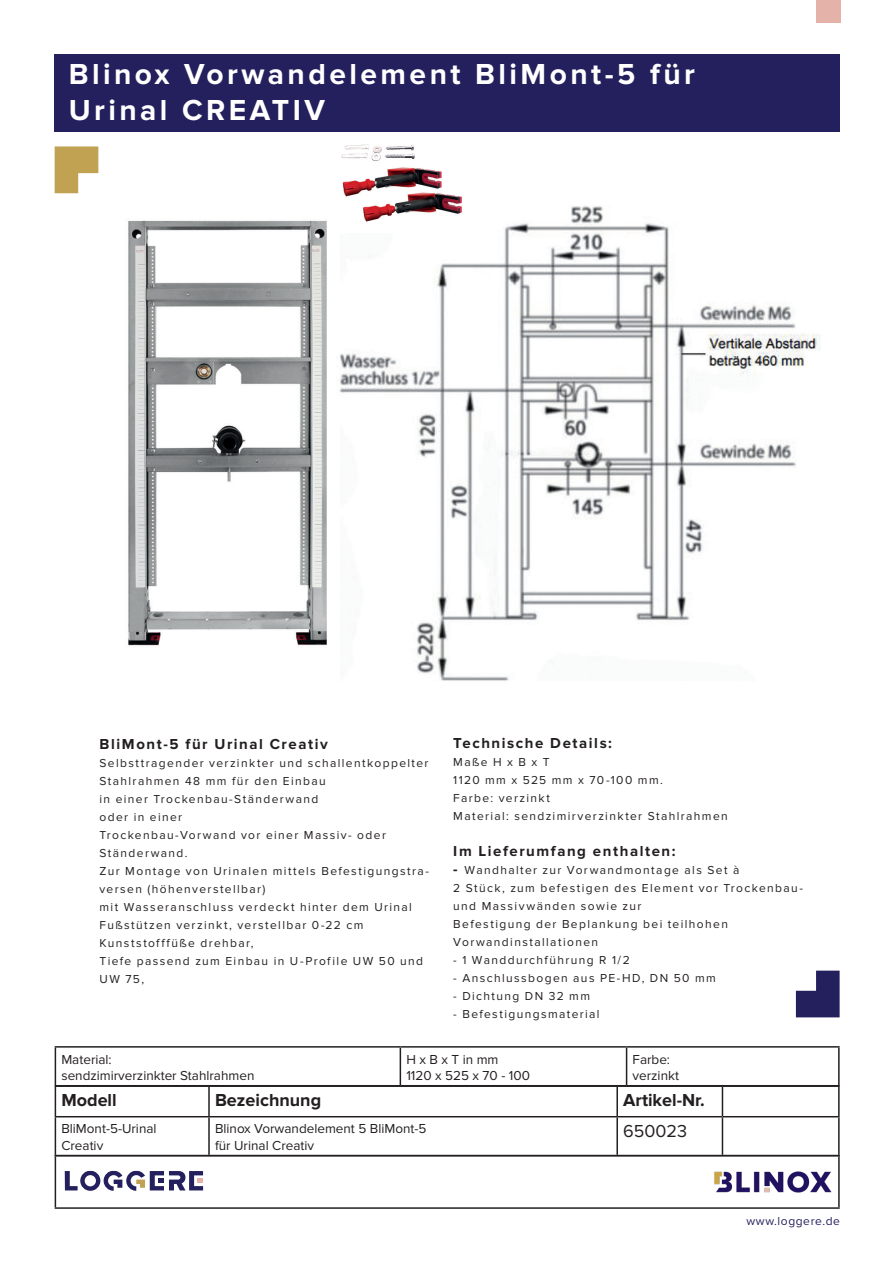
<style>
.page{position:relative;width:893px;height:1263px;background:#fff}
.page>*{position:absolute;margin:0;border:0;box-sizing:border-box;transform-origin:0 0}
.t1{font:700 30px/36px "Proxima Nova";letter-spacing:.115em;color:#fff}
.t2{font:700 18px "Proxima Nova";color:#231f20}
.t3{font:18px "Proxima Nova";color:#231f20}
.t4{font:700 15px "Proxima Nova";letter-spacing:.105em;color:#231f20}
.t5{font:13.5px/16.2px "Proxima Nova";color:#231f20}
.t6{font:12px/18px "Proxima Nova";letter-spacing:.115em;color:#231f20}
.t7{font:12px "Proxima Nova";letter-spacing:.05em;color:#24205e}
.s1{font-weight:700;font-size:15px}
</style>
<div class="page">
<div style="left:55px;top:54px;width:785px;height:77px;background:#24205e"></div>
<hr style="left:55px;top:1156px;width:1px;height:51px;background:#231f20">
<hr style="left:55px;top:1207px;width:785px;height:2px;background:#231f20">
<svg style="left:55px;top:146px;width:43px;height:47px"></svg>
<svg style="left:65px;top:1171px;width:138px;height:20px"></svg>
<img style="left:704px;top:1136px;width:136px;height:73px">
<img style="left:90px;top:186px;width:731px;height:495px">
<svg style="left:796px;top:971px;width:44px;height:46px"></svg>
<hr style="left:55px;top:1046px;width:345px;height:1px;background:#231f20">
<hr style="left:55px;top:1047px;width:1px;height:38px;background:#231f20">
<hr style="left:400px;top:1046px;width:227px;height:1px;background:#231f20">
<hr style="left:400px;top:1047px;width:1px;height:38px;background:#231f20">
<hr style="left:627px;top:1046px;width:213px;height:1px;background:#231f20">
<hr style="left:626px;top:1047px;width:1px;height:38px;background:#231f20">
<hr style="left:838px;top:1047px;width:2px;height:38px;background:#231f20">
<hr style="left:55px;top:1085px;width:154px;height:2px;background:#231f20">
<svg style="left:55px;top:1087px;width:1px;height:29px"></svg>
<hr style="left:209px;top:1085px;width:408px;height:2px;background:#231f20">
<hr style="left:208px;top:1087px;width:2px;height:29px;background:#231f20">
<hr style="left:617px;top:1085px;width:105px;height:2px;background:#231f20">
<hr style="left:616px;top:1087px;width:2px;height:29px;background:#231f20">
<hr style="left:722px;top:1085px;width:118px;height:2px;background:#231f20">
<svg style="left:722px;top:1087px;width:1px;height:29px"></svg>
<hr style="left:838px;top:1087px;width:2px;height:29px;background:#231f20">
<hr style="left:55px;top:1116px;width:154px;height:1px;background:#231f20">
<hr style="left:55px;top:1117px;width:1px;height:38px;background:#231f20">
<hr style="left:209px;top:1116px;width:408px;height:1px;background:#231f20">
<hr style="left:208px;top:1117px;width:2px;height:38px;background:#231f20">
<hr style="left:617px;top:1116px;width:105px;height:1px;background:#231f20">
<hr style="left:616px;top:1117px;width:2px;height:38px;background:#231f20">
<hr style="left:722px;top:1116px;width:118px;height:1px;background:#231f20">
<hr style="left:722px;top:1117px;width:1px;height:38px;background:#231f20">
<hr style="left:838px;top:1117px;width:2px;height:38px;background:#231f20">
<hr style="left:55px;top:1155px;width:154px;height:1px;background:#231f20">
<hr style="left:209px;top:1155px;width:408px;height:1px;background:#231f20">
<hr style="left:617px;top:1155px;width:105px;height:1px;background:#231f20">
<hr style="left:722px;top:1155px;width:118px;height:1px;background:#231f20">
<img style="left:334px;top:144px;width:132px;height:89px">
<div style="left:817px;top:0;width:24px;height:22px;background:#e4b2a8"></div>
<p class="t1" style="left:69px;top:57px;width:628px">Blinox Vorwandelement BliMont-5 für<br>Urinal CREATIV</p>
<p class="t4" style="left:100px;top:735px;width:230px">BliMont-5 für Urinal Creativ</p>
<p class="t6" style="left:100px;top:754px;width:331px">Selbsttragender verzinkter und schallentkoppelter Stahlrahmen 48 mm für den Einbau<br>in einer Trockenbau-Ständerwand<br>oder in einer<br>Trockenbau-Vorwand vor einer Massiv- oder Ständerwand.<br>Zur Montage von Urinalen mittels Befestigungstra&shy;versen (höhenverstellbar)<br>mit Wasseranschluss verdeckt hinter dem Urinal Fußstützen verzinkt, verstellbar 0-22 cm Kunststofffüße drehbar,<br>Tiefe passend zum Einbau in U-Profile UW 50 und UW 75,</p>
<p class="t4" style="left:453px;top:734px;width:160px">Technische Details:</p>
<p class="t6" style="left:453px;top:753px;width:276px">Maße H x B x T<br>1120 mm x 525 mm x 70-100 mm.<br>Farbe: verzinkt<br>Material: sendzimirverzinkter Stahlrahmen</p>
<p class="t4" style="left:453px;top:842px;width:224px">Im Lieferumfang enthalten:</p>
<p class="t6" style="left:453px;top:861px;width:351px"><span class="s1">-</span> Wandhalter zur Vorwandmontage als Set à<br>2 Stück, zum befestigen des Element vor Trockenbau&shy;und Massivwänden sowie zur<br>Befestigung der Beplankung bei teilhohen Vorwandinstallationen</p>
<p class="t6" style="left:453px;top:951px;width:178px">- 1 Wanddurchführung R 1/2</p>
<p class="t6" style="left:453px;top:969px;width:264px">- Anschlussbogen aus PE-HD, DN 50 mm</p>
<p class="t6" style="left:453px;top:987px;width:138px">- Dichtung DN 32 mm</p>
<p class="t6" style="left:453px;top:1005px;width:148px">- Befestigungsmaterial</p>
<p class="t5" style="left:61px;top:1051px;width:195px">Material:<br>sendzimirverzinkter Stahlrahmen</p>
<p class="t5" style="left:406px;top:1051px;width:125px">H x B x T in mm<br>1120 x 525 x 70 - 100</p>
<p class="t5" style="left:633px;top:1051px;width:48px">Farbe: verzinkt</p>
<p class="t2" style="left:61px;top:1090px;width:57px">Modell</p>
<p class="t2" style="left:215px;top:1090px;width:108px">Bezeichnung</p>
<p class="t2" style="left:623px;top:1090px;width:83px">Artikel-Nr.</p>
<p class="t5" style="left:61px;top:1121px;width:97px">BliMont-5-Urinal<br>Creativ</p>
<p class="t5" style="left:215px;top:1121px;width:213px">Blinox Vorwandelement 5 BliMont-5 für Urinal Creativ</p>
<p class="t3" style="left:623px;top:1120px;width:65px">650023</p>
<p class="t7" style="left:746px;top:1214px;width:95px">www.loggere.de</p>
</div>
